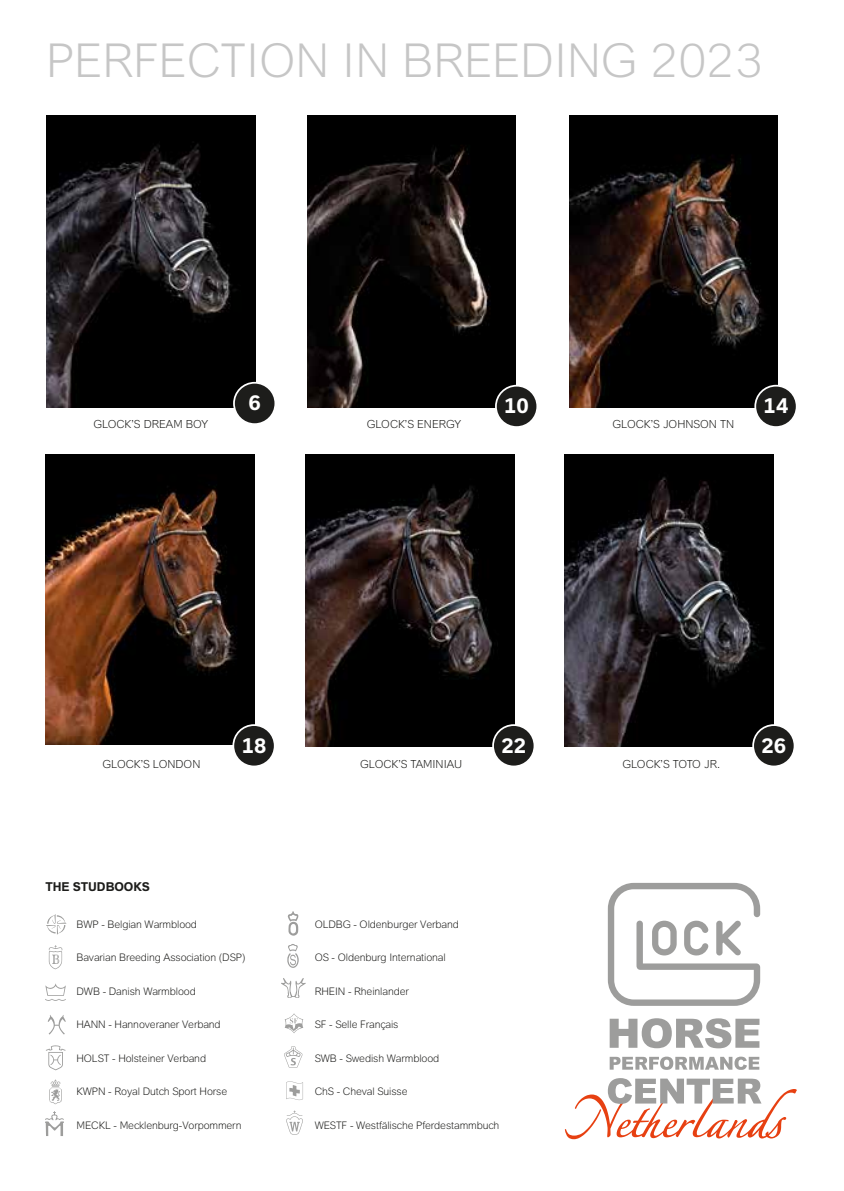
<style>
.page{position:relative;width:844px;height:1191px;background:#fff}
.page>*{position:absolute;margin:0;border:0;box-sizing:border-box;transform-origin:0 0}
.t1{font:300 46.73px "GLOCK Sans";color:#c6c6c6}
.t2{font:700 20.47px "GLOCK Sans";color:#fff}
.t3{font:700 12.25px "GLOCK Sans";letter-spacing:-.01em;color:#1d1d1b}
.t4{font:300 11.2px "GLOCK Sans";color:#1d1d1b}
.t5{font:300 11.2px "GLOCK Sans";letter-spacing:-.02em;color:#1d1d1b}
.t6{font:300 10.5px "GLOCK Sans";letter-spacing:-.01em;color:#1d1d1b}
</style>
<div class="page">
<svg style="left:607px;top:883px;width:153px;height:122px"></svg>
<svg style="left:564px;top:1078px;width:232px;height:61px"></svg>
<svg style="left:609px;top:1056px;width:150px;height:13px"></svg>
<svg style="left:609px;top:1018px;width:150px;height:30px"></svg>
<img style="left:46px;top:115px;width:209px;height:292px">
<img style="left:569px;top:115px;width:208px;height:292px">
<img style="left:564px;top:455px;width:209px;height:291px">
<img style="left:45px;top:455px;width:209px;height:289px">
<img style="left:307px;top:115px;width:208px;height:292px">
<img style="left:305px;top:455px;width:209px;height:291px">
<div style="left:234px;top:383px;width:41px;height:41px;background:#1d1d1b;border-radius:50%"></div>
<div style="left:233px;top:382px;width:43px;height:43px;border:2px solid #fff;border-radius:50%"></div>
<div style="left:496px;top:386px;width:41px;height:41px;background:#1d1d1b;border-radius:50%"></div>
<div style="left:495px;top:385px;width:43px;height:43px;border:2px solid #fff;border-radius:50%"></div>
<div style="left:755px;top:386px;width:41px;height:41px;background:#1d1d1b;border-radius:50%"></div>
<div style="left:754px;top:385px;width:43px;height:43px;border:2px solid #fff;border-radius:50%"></div>
<div style="left:233px;top:725px;width:42px;height:41px;background:#1d1d1b;border-radius:50%"></div>
<div style="left:232px;top:724px;width:43px;height:43px;border:2px solid #fff;border-radius:50%"></div>
<div style="left:493px;top:725px;width:41px;height:41px;background:#1d1d1b;border-radius:50%"></div>
<div style="left:492px;top:724px;width:43px;height:43px;border:2px solid #fff;border-radius:50%"></div>
<div style="left:753px;top:725px;width:41px;height:41px;background:#1d1d1b;border-radius:50%"></div>
<div style="left:752px;top:724px;width:43px;height:43px;border:2px solid #fff;border-radius:50%"></div>
<svg style="left:49px;top:945px;width:13px;height:24px"></svg>
<svg style="left:287px;top:911px;width:11px;height:24px"></svg>
<svg style="left:287px;top:944px;width:12px;height:24px"></svg>
<svg style="left:286px;top:1110px;width:17px;height:24px"></svg>
<svg style="left:281px;top:978px;width:25px;height:20px"></svg>
<svg style="left:48px;top:1015px;width:18px;height:19px"></svg>
<svg style="left:45px;top:1111px;width:19px;height:25px"></svg>
<svg style="left:284px;top:1013px;width:19px;height:20px"></svg>
<svg style="left:45px;top:983px;width:21px;height:18px"></svg>
<svg style="left:46px;top:914px;width:20px;height:20px"></svg>
<svg style="left:284px;top:1046px;width:18px;height:21px"></svg>
<svg style="left:49px;top:1079px;width:13px;height:25px"></svg>
<svg style="left:286px;top:1081px;width:17px;height:19px"></svg>
<svg style="left:46px;top:1045px;width:19px;height:25px"></svg>
<h1 class="t1" style="left:46px;top:34px;width:718px">PERFECTION IN BREEDING 2023</h1>
<p class="t4" style="left:93px;top:418px;width:116px">GLOCK’S DREAM BOY</p>
<h2 class="t2" style="left:248px;top:391px;width:14px">6</h2>
<p class="t4" style="left:367px;top:418px;width:96px">GLOCK’S ENERGY</p>
<h2 class="t2" style="left:504px;top:394px;width:26px">10</h2>
<p class="t4" style="left:612px;top:418px;width:123px">GLOCK’S JOHNSON TN</p>
<h2 class="t2" style="left:763px;top:394px;width:26px">14</h2>
<h2 class="t2" style="left:241px;top:733px;width:26px">18</h2>
<h2 class="t2" style="left:501px;top:733px;width:26px">22</h2>
<h2 class="t2" style="left:761px;top:733px;width:26px">26</h2>
<p class="t4" style="left:102px;top:757px;width:99px">GLOCK’S LONDON</p>
<p class="t4" style="left:360px;top:757px;width:103px">GLOCK’S TAMINIAU</p>
<p class="t5" style="left:622px;top:757px;width:99px">GLOCK’S TOTO JR.</p>
<p class="t3" style="left:45px;top:879px;width:106px">THE STUDBOOKS</p>
<p class="t6" style="left:76px;top:918px;width:122px">BWP - Belgian Warmblood</p>
<p class="t6" style="left:76px;top:951px;width:170px">Bavarian Breeding Association (DSP)</p>
<p class="t6" style="left:76px;top:985px;width:121px">DWB - Danish Warmblood</p>
<p class="t6" style="left:76px;top:1018px;width:146px">HANN - Hannoveraner Verband</p>
<p class="t6" style="left:76px;top:1052px;width:131px">HOLST - Holsteiner Verband</p>
<p class="t6" style="left:76px;top:1085px;width:152px">KWPN - Royal Dutch Sport Horse</p>
<p class="t6" style="left:76px;top:1119px;width:166px">MECKL - Mecklenburg-Vorpommern</p>
<p class="t6" style="left:314px;top:918px;width:146px">OLDBG - Oldenburger Verband</p>
<p class="t6" style="left:314px;top:951px;width:133px">OS - Oldenburg International</p>
<p class="t6" style="left:314px;top:985px;width:96px">RHEIN - Rheinlander</p>
<p class="t6" style="left:314px;top:1018px;width:85px">SF - Selle Français</p>
<p class="t6" style="left:314px;top:1052px;width:126px">SWB - Swedish Warmblood</p>
<p class="t6" style="left:314px;top:1085px;width:94px">ChS - Cheval Suisse</p>
<p class="t6" style="left:314px;top:1119px;width:186px">WESTF - Westfälische Pferdestammbuch</p>
</div>
